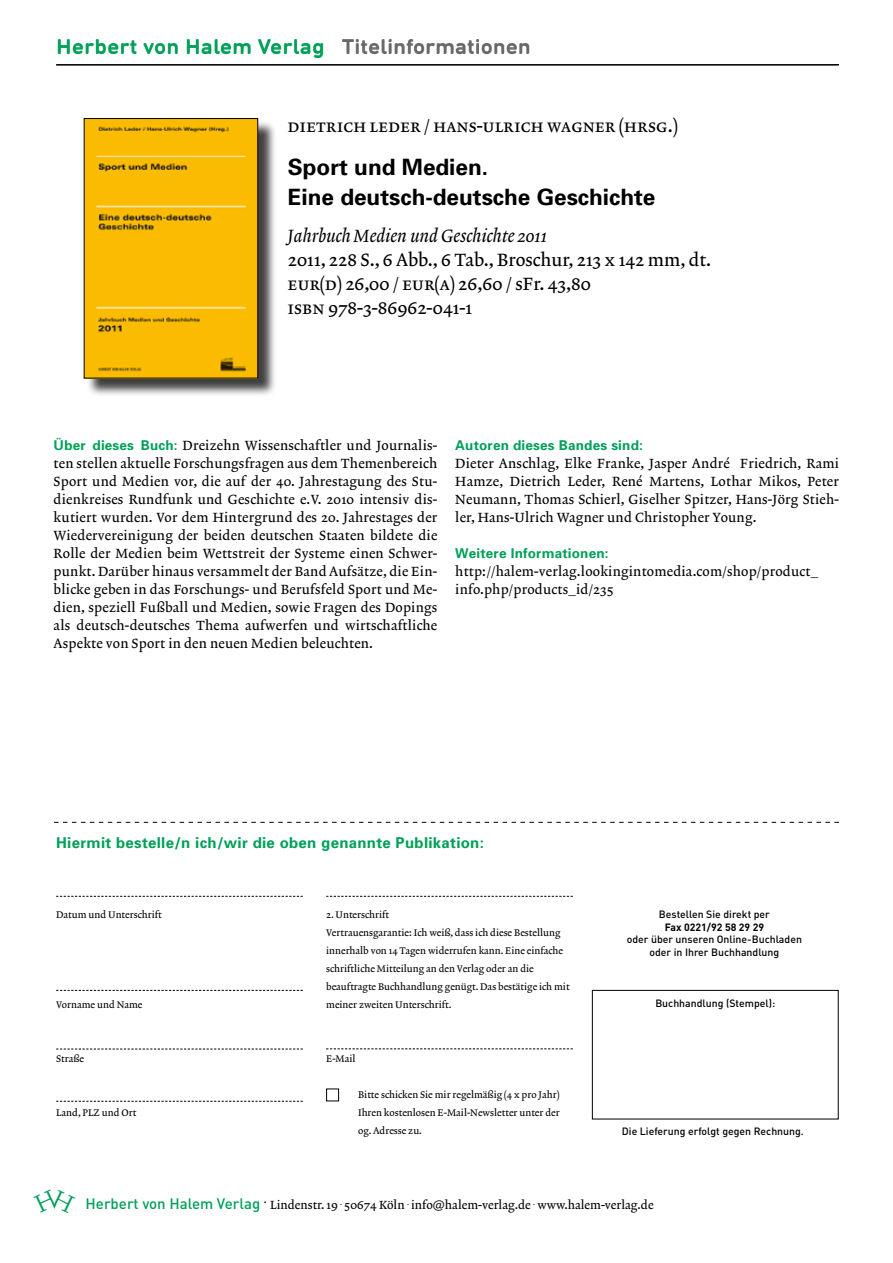
<style>
.page{position:relative;width:893px;height:1263px;background:#fff}
.page>*{position:absolute;margin:0;border:0;box-sizing:border-box;transform-origin:0 0}
.t1{font:700 22.5px/30px "Univers";color:#000}
.t2{font:500 19.5px "DIN";color:#00a059;scale:1.16 1}
.t3{font:18px/24px "Lexicon No 2 Roman A";color:#000}
.t4{font:18px "Lexicon No 2 Roman A";letter-spacing:.02em;color:#000}
.t5{font:18px "Lexicon No 2 Italic A";color:#000}
.t6{font:700 15px "Univers";letter-spacing:.02em;color:#00a059}
.t7{font:500 15px "DIN";color:#00a059}
.t8{font:13.5px/18px "Lexicon No 2 Roman A";letter-spacing:.015em;color:#000;text-align:justify}
.t9{font:700 13.5px "Univers";letter-spacing:.015em;color:#00a059}
.t10{font:12px "Lexicon No 2 Roman A Txt";color:#000}
.t11{font:500 10.5px/12.6px "DIN";color:#000;text-align:center}
.t12{font:700 10.5px "DIN";color:#000}
.t13{font:9.75px/18px "Lexicon No 2 Roman A Txt";color:#000}
.s1{color:#68696a}
.s2{font-family:"Univers";font-weight:700;color:#00a059}
.s3{font-family:"Bank Gothic";font-weight:500}
</style>
<div class="page">
<svg style="left:56px;top:896px;width:247px;height:1px"></svg>
<svg style="left:326px;top:896px;width:247px;height:1px"></svg>
<svg style="left:56px;top:990px;width:247px;height:1px"></svg>
<svg style="left:56px;top:1101px;width:247px;height:1px"></svg>
<svg style="left:56px;top:1049px;width:247px;height:1px"></svg>
<svg style="left:326px;top:1048px;width:247px;height:1px"></svg>
<div style="left:592px;top:990px;width:247px;height:129px;border:1px solid #000"></div>
<div style="left:326px;top:1088px;width:13px;height:13px;border:1px solid #000"></div>
<svg style="left:54px;top:822px;width:785px;height:1px"></svg>
<hr style="left:56px;top:65px;width:783px;height:1px;background:#000">
<hr style="left:56px;top:64px;width:783px;height:1px;background:#000">
<div style="left:86px;top:120px;width:191px;height:277px;background:#000;opacity:.75"></div>
<img style="left:86px;top:120px;width:170px;height:256px">
<h2 class="t2" style="left:56px;top:34px;width:411px">Herbert von Halem Verlag <span class="s1">Titelinformationen</span></h2>
<h3 class="t4" style="left:288px;top:116px;width:391px">Dietrich Leder / Hans-Ulrich Wagner (Hrsg.)</h3>
<h1 class="t1" style="left:288px;top:152px;width:369px">Sport und Medien.<br>Eine deutsch-deutsche Geschichte</h1>
<h3 class="t5" style="left:288px;top:225px;width:261px">Jahrbuch Medien und Geschichte 2011</h3>
<h3 class="t3" style="left:288px;top:249px;width:425px">2011, 228 S., 6 Abb., 6 Tab., Broschur, 213 x 142 mm, dt.<br>EUR(D) 26,00 / EUR(A) 26,60 / sFr. 43,80<br>ISBN 978-3-86962-041-1</h3>
<p class="t8" style="left:54px;top:437px;width:385px"><span class="s2">Über dieses Buch:</span> Dreizehn Wissenschaftler und Journalis&shy;ten stellen aktuelle Forschungsfragen aus dem Themenbereich Sport und Medien vor, die auf der 40. Jahrestagung des Stu&shy;dienkreises Rundfunk und Geschichte e.V. 2010 intensiv dis&shy;kutiert wurden. Vor dem Hintergrund des 20. Jahrestages der Wiedervereinigung der beiden deutschen Staaten bildete die Rolle der Medien beim Wettstreit der Systeme einen Schwer&shy;punkt. Darüber hinaus versammelt der Band Aufsätze, die Ein&shy;blicke geben in das Forschungs- und Berufsfeld Sport und Me&shy;dien, speziell Fußball und Medien, sowie Fragen des Dopings als deutsch-deutsches Thema aufwerfen und wirtschaftliche Aspekte von Sport in den neuen Medien beleuchten.</p>
<p class="t9" style="left:455px;top:437px;width:189px">Autoren dieses Bandes sind:</p>
<p class="t8" style="left:455px;top:455px;width:385px">Dieter Anschlag, Elke Franke, Jasper André Friedrich, Rami Hamze, Dietrich Leder, René Martens, Lothar Mikos, Peter Neumann, Thomas Schierl, Giselher Spitzer, Hans-Jörg Stieh&shy;ler, Hans-Ulrich Wagner und Christopher Young.</p>
<p class="t9" style="left:455px;top:545px;width:155px">Weitere Informationen:</p>
<p class="t8" style="left:455px;top:563px;width:364px">http://halem-verlag.lookingintomedia.com/shop/product_ info.php/products_id/235</p>
<p class="t6" style="left:56px;top:834px;width:429px">Hiermit bestelle/n ich/wir die oben genannte Publikation:</p>
<p class="t13" style="left:56px;top:906px;width:107px">Datum und Unterschrift</p>
<p class="t13" style="left:326px;top:906px;width:245px">2. Unterschrift<br>Vertrauensgarantie: Ich weiß, dass ich diese Bestellung innerhalb von 14 Tagen widerrufen kann. Eine einfache schriftliche Mitteilung an den Verlag oder an die beauftragte Buchhandlung genügt. Das bestätige ich mit</p>
<p class="t13" style="left:56px;top:996px;width:88px">Vorname und Name</p>
<p class="t13" style="left:326px;top:996px;width:127px">meiner zweiten Unterschrift.</p>
<p class="t13" style="left:56px;top:1050px;width:29px">Straße</p>
<p class="t13" style="left:326px;top:1050px;width:31px">E-Mail</p>
<p class="t13" style="left:56px;top:1104px;width:82px">Land, PLZ und Ort</p>
<p class="t13" style="left:358px;top:1086px;width:203px;text-align:justify">Bitte schicken Sie mir regelmäßig (4 x pro Jahr)<br>Ihren kostenlosen E-Mail-Newsletter unter der og. Adresse zu.</p>
<p class="t11" style="left:659px;top:908px;width:112px">Bestellen Sie direkt per</p>
<p class="t12" style="left:665px;top:920px;width:101px">Fax 0221/92 58 29 29</p>
<p class="t11" style="left:627px;top:933px;width:177px">oder über unseren Online-Buchladen oder in Ihrer Buchhandlung</p>
<p class="t11" style="left:655px;top:997px;width:121px">Buchhandlung (Stempel):</p>
<p class="t11" style="left:622px;top:1124px;width:183px">Die Lieferung erfolgt gegen Rechnung.</p>
<p class="t7" style="left:86px;top:1194px;width:183px">Herbert von Halem Verlag <sup>.</sup></p>
<p class="t10" style="left:270px;top:1198px;width:385px">Lindenstr. 19 <sup>.</sup> 50674 Köln <sup>.</sup> info<span class="s3">@</span>halem-verlag.de <sup>.</sup> www.halem-verlag.de</p>
</div>
